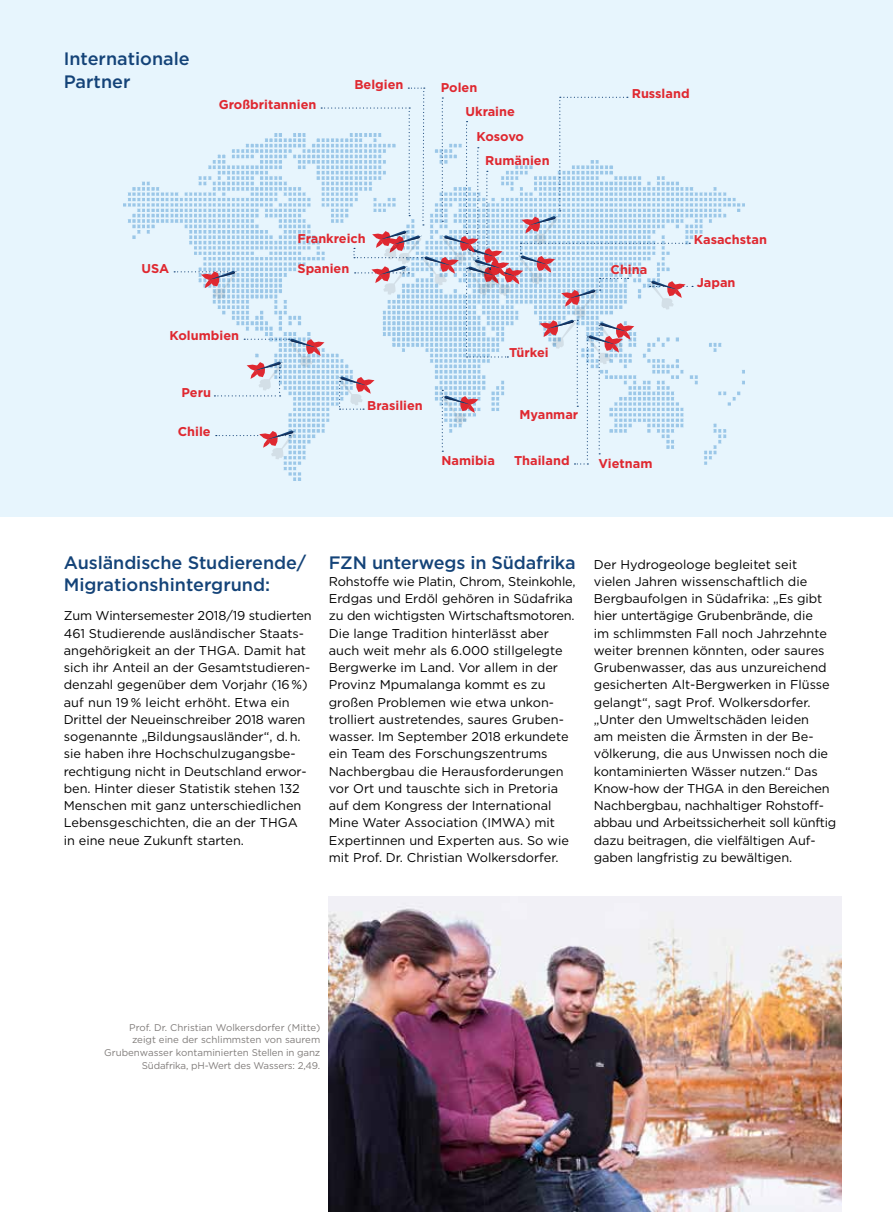
<style>
.page{position:relative;width:893px;height:1212px;background:#fff}
.page>*{position:absolute;margin:0;border:0;box-sizing:border-box;transform-origin:0 0}
.t1{font:500 18px/22.5px "Gotham";letter-spacing:-.005em;color:#144378}
.t2{font:12.75px/17.2px "Gotham";color:#000}
.t3{font:700 12.75px "Gotham";color:#df2830}
.t4{font:9.75px/12.8px "Gotham";color:#807c7a;text-align:right}
</style>
<div class="page">
<div style="left:0;top:0;width:893px;height:517px;background:#e7f5fd"></div>
<img style="left:123px;top:181px;width:621px;height:300px">
<svg style="left:174px;top:88px;width:519px;height:376px"></svg>
<img style="left:329px;top:896px;width:513px;height:316px">
<h1 class="t1" style="left:64px;top:48px;width:128px">Internationale<br>Partner</h1>
<p class="t3" style="left:142px;top:260px;width:29px">USA</p>
<p class="t3" style="left:219px;top:96px;width:99px">Großbritannien</p>
<p class="t3" style="left:354px;top:76px;width:51px">Belgien</p>
<p class="t3" style="left:441px;top:79px;width:38px">Polen</p>
<p class="t3" style="left:465px;top:103px;width:51px">Ukraine</p>
<p class="t3" style="left:476px;top:128px;width:49px">Kosovo</p>
<p class="t3" style="left:485px;top:152px;width:66px">Rumänien</p>
<p class="t3" style="left:298px;top:230px;width:70px">Frankreich</p>
<p class="t3" style="left:298px;top:260px;width:53px">Spanien</p>
<p class="t3" style="left:170px;top:327px;width:71px">Kolumbien</p>
<p class="t3" style="left:181px;top:384px;width:31px">Peru</p>
<p class="t3" style="left:178px;top:423px;width:34px">Chile</p>
<p class="t3" style="left:367px;top:397px;width:57px">Brasilien</p>
<p class="t3" style="left:509px;top:344px;width:41px">Türkei</p>
<p class="t3" style="left:519px;top:406px;width:60px">Myanmar</p>
<p class="t3" style="left:632px;top:85px;width:59px">Russland</p>
<p class="t3" style="left:611px;top:261px;width:38px">China</p>
<p class="t3" style="left:694px;top:231px;width:74px">Kasachstan</p>
<p class="t3" style="left:697px;top:274px;width:40px">Japan</p>
<p class="t3" style="left:441px;top:452px;width:55px">Namibia</p>
<p class="t3" style="left:514px;top:452px;width:57px">Thailand</p>
<p class="t3" style="left:599px;top:455px;width:55px">Vietnam</p>
<h1 class="t1" style="left:64px;top:551px;width:244px">Ausländische Studierende/<br>Migrationshintergrund:</h1>
<p class="t2" style="left:64px;top:607px;width:250px">Zum Wintersemester 2018/19 studierten 461 Studierende ausländischer Staats&shy;angehörigkeit an der THGA. Damit hat sich ihr Anteil an der Gesamtstudieren&shy;denzahl gegenüber dem Vorjahr (16 %) auf nun 19 % leicht erhöht. Etwa ein Drittel der Neueinschreiber 2018 waren sogenannte „Bildungsausländer“, d. h. sie haben ihre Hochschulzugangsbe&shy;rechtigung nicht in Deutschland erwor&shy;ben. Hinter dieser Statistik stehen 132<br>Menschen mit ganz unterschiedlichen Lebensgeschichten, die an der THGA in eine neue Zukunft starten.</p>
<h1 class="t1" style="left:329px;top:551px;width:248px">FZN unterwegs in Südafrika</h1>
<p class="t2" style="left:329px;top:572px;width:248px">Rohstoffe wie Platin, Chrom, Steinkohle, Erdgas und Erdöl gehören in Südafrika zu den wichtigsten Wirtschaftsmotoren.<br>Die lange Tradition hinterlässt aber auch weit mehr als 6.000 stillgelegte Bergwerke im Land. Vor allem in der Provinz Mpumalanga kommt es zu großen Problemen wie etwa unkon&shy;trolliert austretendes, saures Gruben&shy;wasser. Im September 2018 erkundete ein Team des Forschungszentrums Nachbergbau die Herausforderungen vor Ort und tauschte sich in Pretoria auf dem Kongress der International Mine Water Association (IMWA) mit Expertinnen und Experten aus. So wie mit Prof. Dr. Christian Wolkersdorfer.</p>
<p class="t2" style="left:594px;top:555px;width:244px">Der Hydrogeologe begleitet seit vielen Jahren wissenschaftlich die Bergbaufolgen in Südafrika: „Es gibt hier untertägige Grubenbrände, die<br>im schlimmsten Fall noch Jahrzehnte weiter brennen könnten, oder saures Grubenwasser, das aus unzureichend gesicherten Alt-Bergwerken in Flüsse gelangt“, sagt Prof. Wolkersdorfer. „Unter den Umweltschäden leiden<br>am meisten die Ärmsten in der Be&shy;völkerung, die aus Unwissen noch die kontaminierten Wässer nutzen.“ Das Know-how der THGA in den Bereichen Nachbergbau, nachhaltiger Rohstoff&shy;abbau und Arbeitssicherheit soll künftig dazu beitragen, die vielfältigen Auf&shy;gaben langfristig zu bewältigen.</p>
<p class="t4" style="left:104px;top:1020px;width:218px">Prof. Dr. Christian Wolkersdorfer (Mitte) zeigt eine der schlimmsten von saurem Grubenwasser kontaminierten Stellen in ganz Südafrika, pH-Wert des Wassers: 2,49.</p>
</div>
